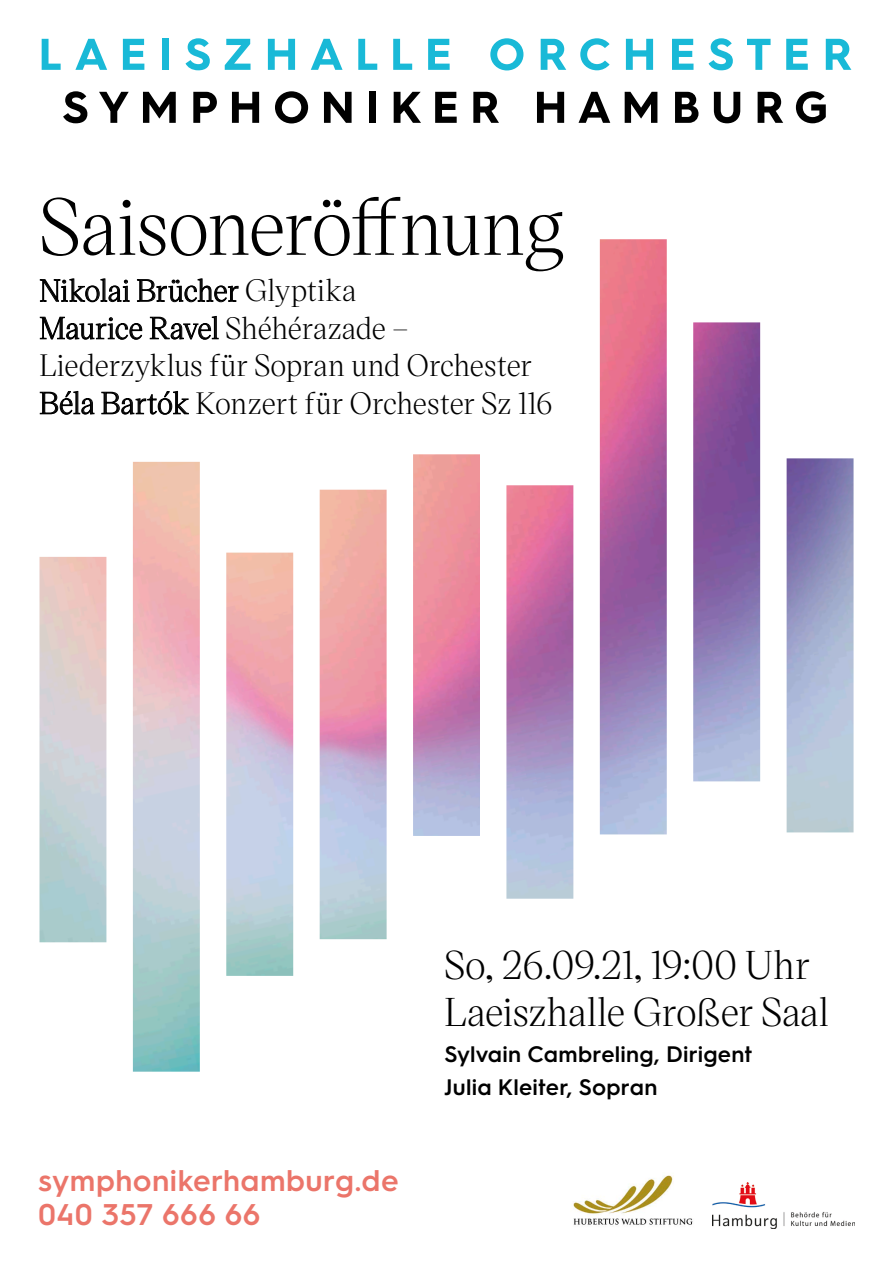
<style>
.page{position:relative;width:893px;height:1263px;background:#fff}
.page>*{position:absolute;margin:0;border:0;box-sizing:border-box;transform-origin:0 0}
.t1{font:78px "Victor Serif";letter-spacing:-.02em;color:#000}
.t2{font:39px/46.5px "Victor Serif";letter-spacing:-.01em;color:#000}
.t3{font:30px/37.5px "Victor Serif";letter-spacing:-.005em;color:#000}
.t4{font:600 30px/34.2px "Hurme Geometric Sans 3";letter-spacing:.015em;color:#eb756a}
.t5{font:600 22.5px/33px "Hurme Geometric Sans 3";letter-spacing:.01em;color:#000}
</style>
<div class="page">
<img style="left:40px;top:239px;width:813px;height:833px">
<svg style="left:42px;top:39px;width:19px;height:31px"></svg>
<svg style="left:75px;top:39px;width:32px;height:31px"></svg>
<svg style="left:123px;top:39px;width:21px;height:31px"></svg>
<div style="left:163px;top:39px;width:6px;height:31px;background:#19b9d7"></div>
<svg style="left:186px;top:38px;width:24px;height:32px"></svg>
<svg style="left:225px;top:39px;width:26px;height:31px"></svg>
<svg style="left:268px;top:39px;width:27px;height:31px"></svg>
<svg style="left:311px;top:39px;width:32px;height:31px"></svg>
<svg style="left:358px;top:39px;width:19px;height:31px"></svg>
<svg style="left:393px;top:39px;width:19px;height:31px"></svg>
<svg style="left:428px;top:39px;width:22px;height:31px"></svg>
<svg style="left:490px;top:38px;width:33px;height:32px"></svg>
<svg style="left:541px;top:39px;width:25px;height:31px"></svg>
<svg style="left:580px;top:38px;width:30px;height:32px"></svg>
<svg style="left:626px;top:39px;width:27px;height:31px"></svg>
<svg style="left:672px;top:39px;width:21px;height:31px"></svg>
<svg style="left:709px;top:38px;width:24px;height:32px"></svg>
<svg style="left:747px;top:39px;width:24px;height:31px"></svg>
<svg style="left:786px;top:39px;width:22px;height:31px"></svg>
<svg style="left:826px;top:39px;width:25px;height:31px"></svg>
<svg style="left:63px;top:91px;width:24px;height:32px"></svg>
<svg style="left:99px;top:92px;width:30px;height:31px"></svg>
<svg style="left:143px;top:92px;width:33px;height:31px"></svg>
<svg style="left:193px;top:92px;width:24px;height:31px"></svg>
<svg style="left:232px;top:92px;width:27px;height:31px"></svg>
<svg style="left:275px;top:91px;width:33px;height:32px"></svg>
<svg style="left:324px;top:92px;width:28px;height:31px"></svg>
<div style="left:369px;top:92px;width:7px;height:31px;background:#000"></div>
<svg style="left:394px;top:92px;width:27px;height:31px"></svg>
<svg style="left:435px;top:92px;width:22px;height:31px"></svg>
<svg style="left:473px;top:92px;width:26px;height:31px"></svg>
<svg style="left:537px;top:92px;width:27px;height:31px"></svg>
<svg style="left:578px;top:92px;width:32px;height:31px"></svg>
<svg style="left:625px;top:92px;width:32px;height:31px"></svg>
<svg style="left:675px;top:92px;width:23px;height:31px"></svg>
<svg style="left:714px;top:92px;width:26px;height:31px"></svg>
<svg style="left:758px;top:92px;width:25px;height:31px"></svg>
<svg style="left:796px;top:91px;width:30px;height:32px"></svg>
<img style="left:573px;top:1175px;width:120px;height:50px">
<img style="left:713px;top:1183px;width:142px;height:45px">
<h1 class="t1" style="left:39px;top:175px;width:527px">Saisoneröffnung</h1>
<p class="t3" style="left:39px;top:271px;width:515px">Nikolai Brücher Glyptika<br>Maurice Ravel Shéhérazade – Liederzyklus für Sopran und Orchester Béla Bartók Konzert für Orchester Sz 116</p>
<p class="t4" style="left:38px;top:1161px;width:362px">symphonikerhamburg.de<br>040 357 666 66</p>
<h2 class="t2" style="left:444px;top:941px;width:386px">So, 26.09.21, 19:00 Uhr<br>Laeiszhalle Großer Saal</h2>
<p class="t5" style="left:444px;top:1036px;width:309px">Sylvain Cambreling, Dirigent<br>Julia Kleiter, Sopran</p>
</div>
